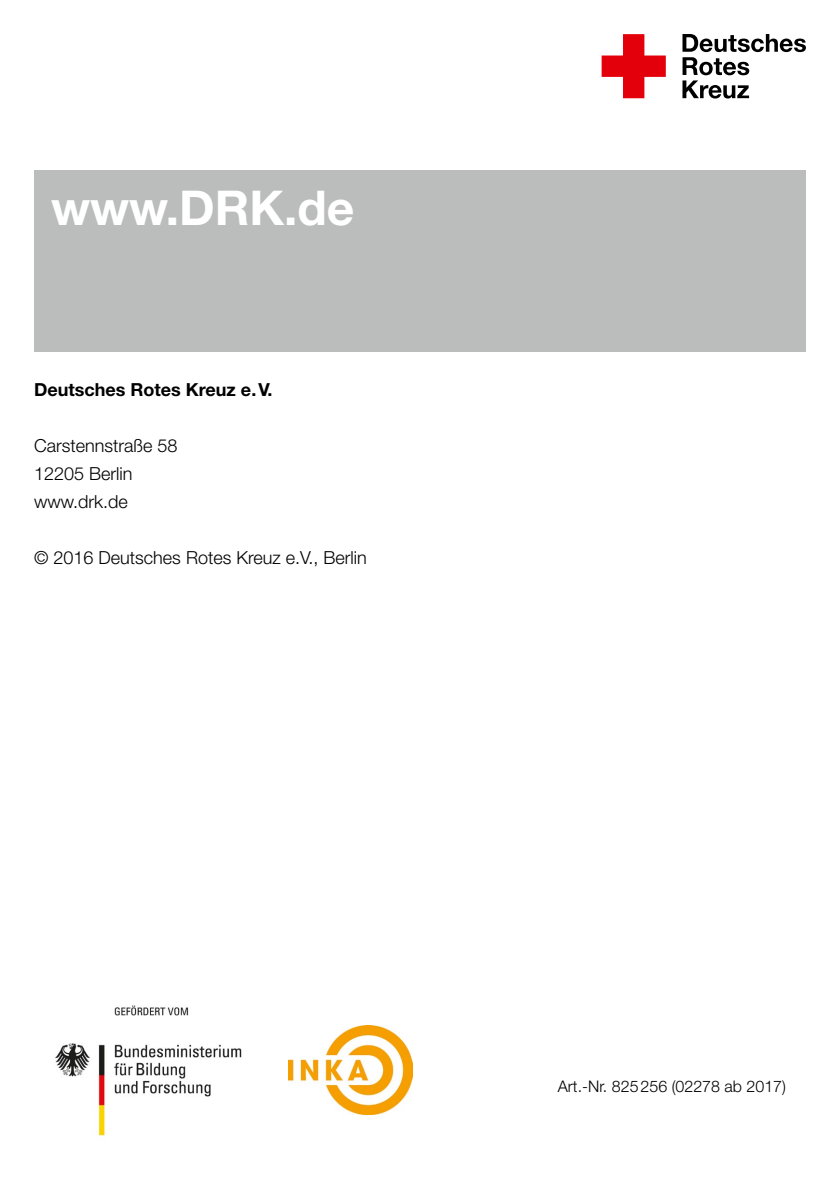
<style>
.page{position:relative;width:840px;height:1191px;background:#fff}
.page>*{position:absolute;margin:0;border:0;box-sizing:border-box;transform-origin:0 0}
.t1{font:700 48px "Helvetica Neue LT";color:#fff}
.t2{font:300 18px/28px "Helvetica Neue LT";color:#000}
.t3{font:700 18px "Helvetica Neue LT";color:#000}
.t4{font:300 16px "Helvetica Neue LT";color:#000}
</style>
<div class="page">
<div style="left:34px;top:170px;width:771px;height:181px;background:#bbbcbc"></div>
<svg style="left:601px;top:34px;width:64px;height:64px"></svg>
<svg style="left:682px;top:34px;width:123px;height:64px"></svg>
<img style="left:288px;top:1025px;width:124px;height:89px">
<img style="left:55px;top:1005px;width:186px;height:131px">
<h1 class="t1" style="left:51px;top:178px;width:305px">www.DRK.de</h1>
<p class="t3" style="left:34px;top:379px;width:240px">Deutsches Rotes Kreuz e.V.</p>
<p class="t2" style="left:34px;top:431px;width:145px">Carstennstraße 58<br>12205 Berlin www.drk.de</p>
<p class="t2" style="left:34px;top:543px;width:334px">© 2016 Deutsches Rotes Kreuz e.V., Berlin</p>
<p class="t4" style="left:557px;top:1076px;width:229px">Art.-Nr. 825256 (02278 ab 2017)</p>
</div>
